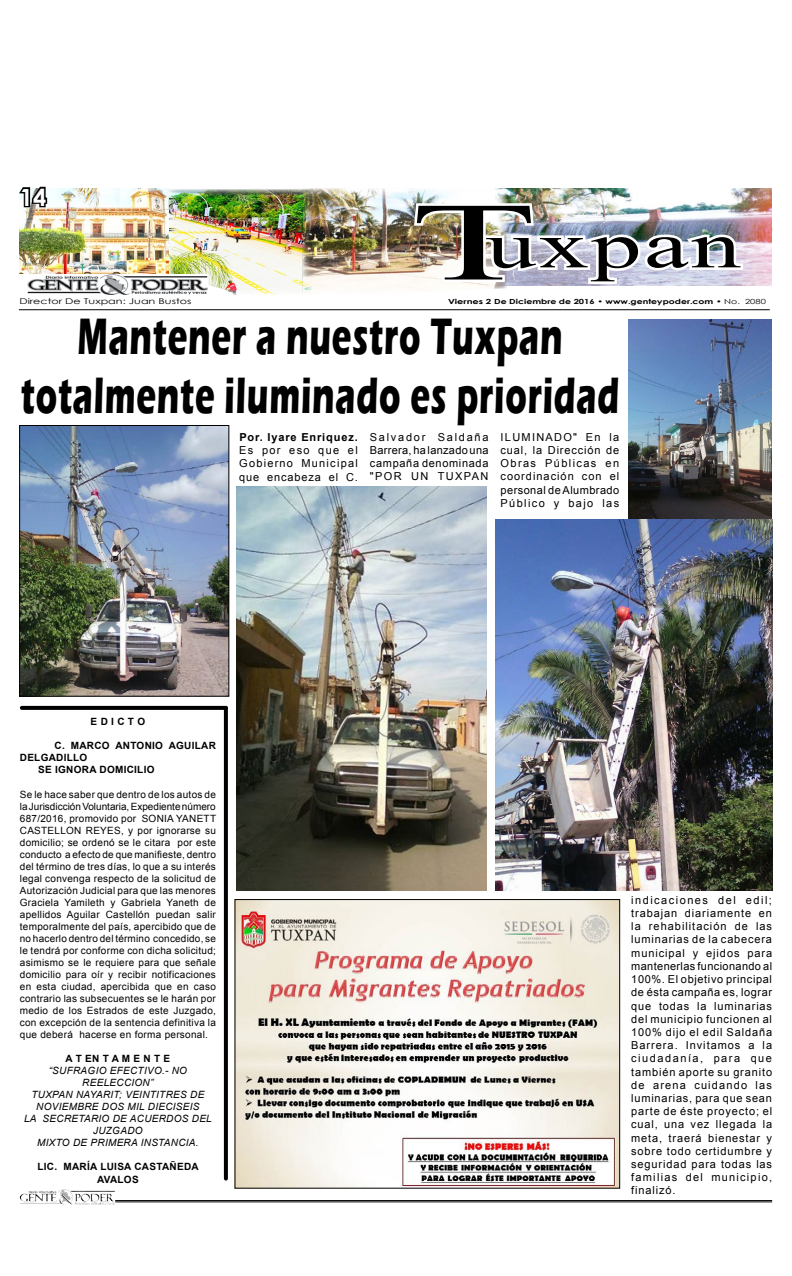
<style>
.page{position:relative;width:792px;height:1276px;background:#fff}
.page>*{position:absolute;margin:0;border:0;box-sizing:border-box;transform-origin:0 0}
.t1{font:111.2px "Times New Roman";color:#000;scale:1.85 1}
.t2{font:65.6px "Times New Roman";letter-spacing:.025em;color:#000;scale:1.53 1}
.t3{font:700 52.7px/58.6px "Eras ITC";letter-spacing:.025em;color:#000;text-align:center;scale:.63 1}
.t4{font:700 25.2px "Century Gothic";color:#fff;scale:1.14 1}
.t5{font:700 23.6px "Century Gothic";color:#fff}
.t6{font:11px/13.2px "Arial";letter-spacing:.08em;color:#000;text-align:justify}
.t7{font:700 11px "Arial";letter-spacing:.08em;color:#000}
.t8{font:10px/12px "Arial";letter-spacing:.03em;color:#000;text-align:justify}
.t9{font:italic 10px/12px "Arial";letter-spacing:.03em;color:#000;text-align:center}
.t10{font:700 10px/12px "Arial";letter-spacing:.03em;color:#000;text-align:center}
.t11{font:7.9px "Century Gothic";color:#000;scale:1.41 1}
.t12{font:700 7px "Century Gothic";color:#000;scale:1.4 1}
.s1{font-weight:400}
</style>
<div class="page">
<hr style="left:115px;top:1200px;width:657px;height:1px;background:#000">
<hr style="left:115px;top:1201px;width:657px;height:1px;background:#000">
<img style="left:58px;top:1189px;width:14px;height:13px">
<img style="left:628px;top:322px;width:143px;height:198px">
<img style="left:496px;top:520px;width:276px;height:370px">
<img style="left:19px;top:188px;width:149px;height:85px">
<img style="left:168px;top:188px;width:135px;height:106px">
<svg style="left:18px;top:277px;width:219px;height:34px"></svg>
<img style="left:27px;top:274px;width:180px;height:20px">
<img style="left:303px;top:188px;width:78px;height:103px">
<hr style="left:19px;top:309px;width:751px;height:1px;background:#000">
<img style="left:381px;top:188px;width:392px;height:134px">
<svg style="left:19px;top:186px;width:42px;height:45px"></svg>
<svg style="left:22px;top:706px;width:204px;height:4px"></svg>
<svg style="left:224px;top:708px;width:4px;height:470px;background:#050505"></svg>
<img style="left:236px;top:901px;width:382px;height:285px">
<div style="left:234px;top:899px;width:386px;height:289px;border:1px solid #000"></div>
<img style="left:236px;top:486px;width:251px;height:404px">
<img style="left:21px;top:427px;width:206px;height:267px">
<div style="left:19px;top:425px;width:210px;height:271px;border:1px solid #000"></div>
<h3 class="t5" style="left:20px;top:179px;width:28px">14</h3>
<h3 class="t4" style="left:20px;top:188px;width:30px">14</h3>
<p class="t11" style="left:19px;top:295px;width:123px">Director De Tuxpan: Juan Bustos</p>
<h1 class="t1" style="left:411px;top:164px;width:69px">T</h1>
<p class="t12" style="left:448px;top:296px;width:228px">Viernes 2 De Diciembre de 2016 • www.genteypoder.com • <span class="s1">No. 2080</span></p>
<h2 class="t2" style="left:486px;top:199px;width:168px">uxpan</h2>
<h3 class="t3" style="left:21px;top:308px;width:951px">Mantener a nuestro Tuxpan totalmente iluminado es prioridad</h3>
<p class="t7" style="left:239px;top:429px;width:120px">Por. Iyare Enriquez.</p>
<p class="t6" style="left:239px;top:443px;width:120px">Es por eso que el Gobierno Municipal que encabeza el C.</p>
<p class="t6" style="left:370px;top:430px;width:120px">Salvador Saldaña Barrera, ha lanzado una campaña denominada "POR UN TUXPAN</p>
<p class="t6" style="left:501px;top:430px;width:120px">ILUMINADO" En la cual, la Dirección de Obras Públicas en coordinación con el personal de Alumbrado Público y bajo las</p>
<p class="t10" style="left:91px;top:715px;width:56px">E D I C T O</p>
<p class="t10" style="left:55px;top:740px;width:163px">C. MARCO ANTONIO AGUILAR</p>
<p class="t10" style="left:20px;top:752px;width:69px">DELGADILLO</p>
<p class="t10" style="left:38px;top:764px;width:118px">SE IGNORA DOMICILIO</p>
<p class="t8" style="left:20px;top:788px;width:198px">Se le hace saber que dentro de los autos de la Jurisdicción Voluntaria, Expediente número 687/2016, promovido por SONIA YANETT CASTELLON REYES, y por ignorarse su domicilio; se ordenó se le citara por este conducto a efecto de que manifieste, dentro del término de tres días, lo que a su interés legal convenga respecto de la solicitud de Autorización Judicial para que las menores Graciela Yamileth y Gabriela Yaneth de apellidos Aguilar Castellón puedan salir temporalmente del país, apercibido que de no hacerlo dentro del término concedido, se le tendrá por conforme con dicha solicitud; asimismo se le requiere para que señale domicilio para oír y recibir notificaciones en esta ciudad, apercibida que en caso contrario las subsecuentes se le harán por medio de los Estrados de este Juzgado, con excepción de la sentencia definitiva la que deberá hacerse en forma personal.</p>
<p class="t10" style="left:66px;top:1052px;width:106px">A T EN T A M E N T E</p>
<p class="t9" style="left:24px;top:1064px;width:189px">“SUFRAGIO EFECTIVO.- NO<br>REELECCION”<br>TUXPAN NAYARIT; VEINTITRES DE<br>NOVIEMBRE DOS MIL DIECISEIS<br>LA SECRETARIO DE ACUERDOS DEL<br>JUZGADO<br>MIXTO DE PRIMERA INSTANCIA.</p>
<p class="t10" style="left:37px;top:1161px;width:163px">LIC. MARÍA LUISA CASTAÑEDA<br>AVALOS</p>
<p class="t6" style="left:631px;top:893px;width:142px">indicaciones del edil; trabajan diariamente en la rehabilitación de las luminarias de la cabecera municipal y ejidos para mantenerlas funcionando al 100%. El objetivo principal de ésta campaña es, lograr que todas la luminarias del municipio funcionen al 100% dijo el edil Saldaña Barrera. Invitamos a la ciudadanía, para que también aporte su granito de arena cuidando las luminarias, para que sean parte de éste proyecto; el cual, una vez llegada la meta, traerá bienestar y sobre todo certidumbre y seguridad para todas las familias del municipio, finalizó.</p>
</div>
